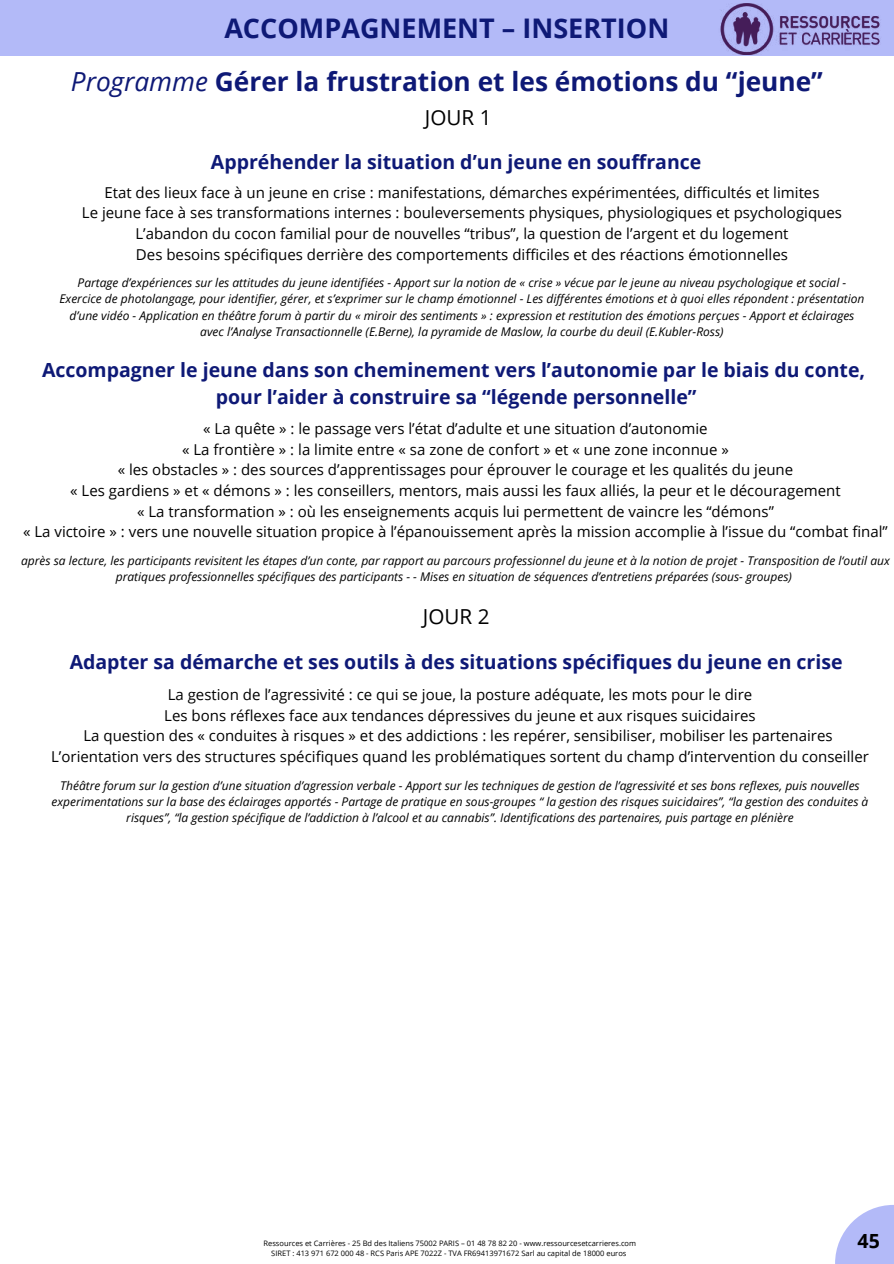
<style>
.page{position:relative;width:894px;height:1264px;background:#fff}
.page>*{position:absolute;margin:0;border:0;box-sizing:border-box;transform-origin:0 0}
.t1{font:700 27px "Open Sans";color:#0e1976}
.t2{font:700 26.25px "Open Sans";color:#0e1976}
.t3{font:20.7px "Open Sans";color:#000}
.t4{font:700 19.5px/27px "Open Sans";color:#0e1976;text-align:center}
.t5{font:700 19.5px "Open Sans";color:#000}
.t6{font:15px/20.5px "Open Sans";color:#000;text-align:center}
.t7{font:italic 12px/16.2px "Open Sans";color:#000;text-align:center}
.t8{font:7.5px/10.1px "Open Sans";color:#000;text-align:center}
.s1{font-weight:400;font-style:italic}
</style>
<div class="page">
<div style="left:0;top:0;width:893px;height:55px;background:#b3baf8"></div>
<img style="left:720px;top:3px;width:160px;height:52px">
<svg style="left:835px;top:1205px;width:58px;height:58px;fill:#b3baf8"></svg>
<h1 class="t1" style="left:224px;top:9px;width:446px">ACCOMPAGNEMENT – INSERTION</h1>
<h2 class="t2" style="left:71px;top:63px;width:753px"><span class="s1">Programme</span> Gérer la frustration et les émotions du “jeune”</h2>
<h3 class="t3" style="left:425px;top:104px;width:68px">JOUR 1</h3>
<h3 class="t4" style="left:211px;top:148px;width:492px">Appréhender la situation d’un jeune en souffrance</h3>
<p class="t6" style="left:82px;top:182px;width:761px">Etat des lieux face à un jeune en crise : manifestations, démarches expérimentées, difficultés et limites<br>Le jeune face à ses transformations internes : bouleversements physiques, physiologiques et psychologiques L’abandon du cocon familial pour de nouvelles “tribus”, la question de l’argent et du logement<br>Des besoins spécifiques derrière des comportements difficiles et des réactions émotionnelles</p>
<p class="t7" style="left:59px;top:274px;width:806px">Partage d’expériences sur les attitudes du jeune identifiées - Apport sur la notion de « crise » vécue par le jeune au niveau psychologique et social - Exercice de photolangage, pour identifier, gérer, et s’exprimer sur le champ émotionnel - Les différentes émotions et à quoi elles répondent : présentation d’une vidéo - Application en théâtre forum à partir du « miroir des sentiments » : expression et restitution des émotions perçues - Apport et éclairages avec l’Analyse Transactionnelle (E.Berne), la pyramide de Maslow, la courbe du deuil (E.Kubler-Ross)</p>
<h3 class="t4" style="left:42px;top:356px;width:824px">Accompagner le jeune dans son cheminement vers l’autonomie par le biais du conte, pour l’aider à construire sa “légende personnelle”</h3>
<p class="t6" style="left:23px;top:418px;width:866px">« La quête » : le passage vers l’état d’adulte et une situation d’autonomie<br>« La frontière » : la limite entre « sa zone de confort » et « une zone inconnue »<br>« les obstacles » : des sources d’apprentissages pour éprouver le courage et les qualités du jeune<br>« Les gardiens » et « démons » : les conseillers, mentors, mais aussi les faux alliés, la peur et le découragement<br>« La transformation » : où les enseignements acquis lui permettent de vaincre les “démons”<br>« La victoire » : vers une nouvelle situation propice à l’épanouissement après la mission accomplie à l’issue du “combat final”</p>
<p class="t7" style="left:21px;top:552px;width:870px">après sa lecture, les participants revisitent les étapes d’un conte, par rapport au parcours professionnel du jeune et à la notion de projet - Transposition de l‘outil aux pratiques professionnelles spécifiques des participants - - Mises en situation de séquences d’entretiens préparées (sous- groupes)</p>
<h3 class="t3" style="left:423px;top:602px;width:68px">JOUR 2</h3>
<h3 class="t4" style="left:70px;top:647px;width:774px">Adapter sa démarche et ses outils à des situations spécifiques du jeune en crise</h3>
<p class="t6" style="left:51px;top:684px;width:819px">La gestion de l’agressivité : ce qui se joue, la posture adéquate, les mots pour le dire<br>Les bons réflexes face aux tendances dépressives du jeune et aux risques suicidaires<br>La question des « conduites à risques » et des addictions : les repérer, sensibiliser, mobiliser les partenaires L’orientation vers des structures spécifiques quand les problématiques sortent du champ d’intervention du conseiller</p>
<p class="t7" style="left:52px;top:776px;width:818px">Théâtre forum sur la gestion d’une situation d’agression verbale - Apport sur les techniques de gestion de l’agressivité et ses bons reflexes, puis nouvelles experimentations sur la base des éclairages apportés - Partage de pratique en sous-groupes “ la gestion des risques suicidaires”, “la gestion des conduites à risques”, “la gestion spécifique de l’addiction à l’alcool et au cannabis”. Identifications des partenaires, puis partage en plénière</p>
<p class="t8" style="left:263px;top:1238px;width:374px">Ressources et Carrières - 25 Bd des Italiens 75002 PARIS – 01 48 78 82 20 - www.ressourcesetcarrieres.com<br>SIRET : 413 971 672 000 48 - RCS Paris APE 7022Z - TVA FR69413971672 Sarl au capital de 18000 euros</p>
<h3 class="t5" style="left:857px;top:1226px;width:24px">45</h3>
</div>
